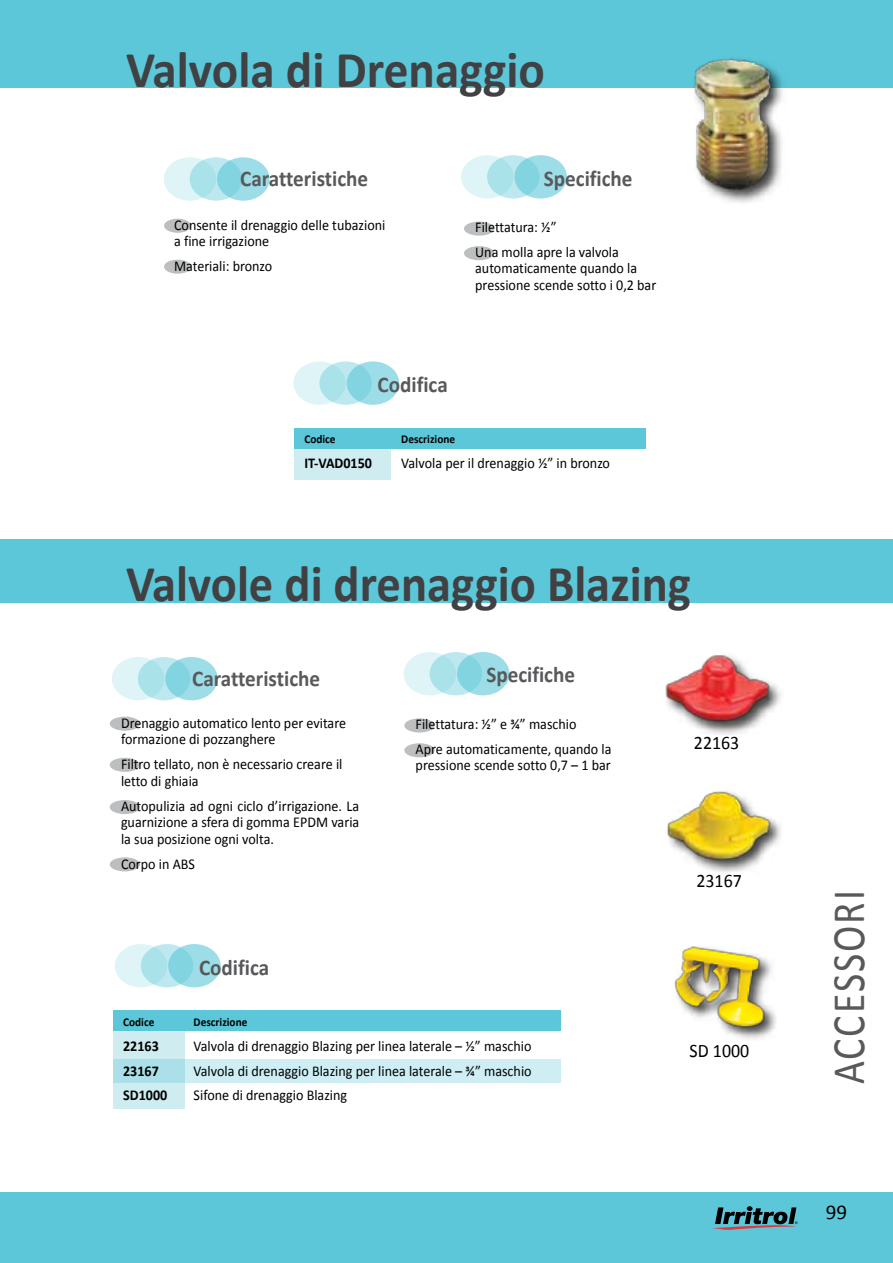
<style>
.page{position:relative;width:893px;height:1263px;background:#fff}
.page>*{position:absolute;margin:0;border:0;box-sizing:border-box;transform-origin:0 0}
.t1{font:700 51.9px "Calibri";color:#414042;scale:.94 1}
.t2{font:700 51.9px "Calibri";color:#414042;scale:.95 1}
.t3{font:46.65px "Calibri";letter-spacing:.05em;color:#58595b;scale:.85 1}
.t4{font:700 22.5px "Calibri";color:#58595b;scale:.94 1}
.t5{font:21px "Calibri";color:#000}
.t6{font:19.05px "Calibri";color:#000;scale:.94 1}
.t7{font:15px/16.5px "Calibri";color:#000;scale:.94 1}
.t8{font:700 15px/24.9px "Calibri";color:#000;scale:.94 1}
.t9{font:700 12px "Calibri";color:#000;scale:.94 1}
</style>
<div class="page">
<div style="left:0;top:1192px;width:893px;height:71px;background:#5bc7d8"></div>
<svg style="left:712px;top:1206px;width:86px;height:24px"></svg>
<div style="left:0;top:0;width:893px;height:88px;background:#5bc7d8"></div>
<div style="left:110px;top:717px;width:30px;height:14px;background:#bcbec0;border-radius:50%"></div>
<div style="left:110px;top:758px;width:30px;height:14px;background:#bcbec0;border-radius:50%"></div>
<div style="left:110px;top:800px;width:30px;height:14px;background:#bcbec0;border-radius:50%"></div>
<div style="left:110px;top:857px;width:30px;height:14px;background:#bcbec0;border-radius:50%"></div>
<div style="left:404px;top:718px;width:31px;height:14px;background:#bcbec0;border-radius:50%"></div>
<div style="left:404px;top:743px;width:31px;height:14px;background:#bcbec0;border-radius:50%"></div>
<div style="left:404px;top:652px;width:52px;height:43px;background:#def4f7;border-radius:50%"></div>
<div style="left:430px;top:652px;width:52px;height:43px;background:linear-gradient(to bottom,#b2e4ec,#b0e4ec);border-radius:50%"></div>
<svg style="left:457px;top:652px;width:52px;height:43px;background:#93d9e4"></svg>
<div style="left:115px;top:944px;width:52px;height:43px;background:#def4f7;border-radius:50%"></div>
<svg style="left:141px;top:944px;width:52px;height:43px"></svg>
<svg style="left:168px;top:944px;width:53px;height:43px;background:#93dae5"></svg>
<div style="left:113px;top:1011px;width:71px;height:98px;background:#cfecf0"></div>
<div style="left:113px;top:1011px;width:448px;height:20px;background:#5bc7d8"></div>
<svg style="left:113px;top:1060px;width:447px;height:23px;background:#c8ebf1"></svg>
<div style="left:0;top:539px;width:893px;height:63px;background:#5bc7d8"></div>
<img style="left:699px;top:684px;width:82px;height:51px">
<img style="left:665px;top:655px;width:108px;height:73px">
<img style="left:705px;top:820px;width:76px;height:53px">
<img style="left:667px;top:791px;width:107px;height:77px">
<img style="left:674px;top:946px;width:100px;height:87px">
<div style="left:464px;top:222px;width:30px;height:14px;background:#bcbec0;border-radius:50%"></div>
<div style="left:464px;top:246px;width:30px;height:14px;background:#bcbec0;border-radius:50%"></div>
<div style="left:461px;top:155px;width:53px;height:44px;background:#def4f7;border-radius:50%"></div>
<svg style="left:487px;top:155px;width:53px;height:44px"></svg>
<svg style="left:514px;top:155px;width:53px;height:44px;background:#94dae5"></svg>
<div style="left:294px;top:428px;width:97px;height:51px;background:#cfecf0"></div>
<div style="left:294px;top:428px;width:352px;height:20px;background:#5bc7d8"></div>
<div style="left:164px;top:219px;width:27px;height:14px;background:#bcbec0;border-radius:50%"></div>
<div style="left:164px;top:260px;width:27px;height:14px;background:#bcbec0;border-radius:50%"></div>
<img style="left:694px;top:58px;width:88px;height:145px">
<div style="left:293px;top:361px;width:53px;height:44px;background:#def4f7;border-radius:50%"></div>
<svg style="left:319px;top:361px;width:53px;height:44px"></svg>
<svg style="left:347px;top:361px;width:52px;height:44px;background:#94dae5"></svg>
<div style="left:164px;top:157px;width:52px;height:44px;background:#def4f7;border-radius:50%"></div>
<div style="left:190px;top:157px;width:52px;height:44px;background:linear-gradient(to bottom,#b1e4ec,#b3e5ec);border-radius:50%"></div>
<svg style="left:217px;top:157px;width:53px;height:44px;background:#95dae5"></svg>
<div style="left:112px;top:657px;width:52px;height:43px;background:#def4f7;border-radius:50%"></div>
<div style="left:138px;top:657px;width:52px;height:43px;background:linear-gradient(to bottom,#b2e4ec,#b0e4ec);border-radius:50%"></div>
<svg style="left:165px;top:657px;width:53px;height:43px;background:#93dae5"></svg>
<h1 class="t2" style="left:126px;top:37px;width:443px">Valvola di Drenaggio</h1>
<h3 class="t4" style="left:240px;top:164px;width:138px">Caratteristiche</h3>
<p class="t7" style="left:174px;top:217px;width:226px">Consente il drenaggio delle tubazioni a fine irrigazione</p>
<p class="t7" style="left:174px;top:258px;width:106px">Materiali: bronzo</p>
<h3 class="t4" style="left:544px;top:164px;width:96px">Specifiche</h3>
<p class="t7" style="left:475px;top:214px;width:154px;line-height:25px">Filettatura: ½”<br>Una molla apre la valvola</p>
<p class="t7" style="left:475px;top:260px;width:194px">automaticamente quando la pressione scende sotto i 0,2 bar</p>
<h3 class="t4" style="left:378px;top:370px;width:76px">Codifica</h3>
<p class="t9" style="left:304px;top:432px;width:35px">Codice</p>
<p class="t8" style="left:304px;top:451px;width:74px">IT-VAD0150</p>
<p class="t9" style="left:401px;top:432px;width:59px">Descrizione</p>
<p class="t7" style="left:401px;top:455px;width:224px">Valvola per il drenaggio ½” in bronzo</p>
<h1 class="t1" style="left:126px;top:550px;width:602px">Valvole di drenaggio Blazing</h1>
<h3 class="t4" style="left:192px;top:664px;width:138px">Caratteristiche</h3>
<p class="t7" style="left:121px;top:715px;width:241px">Drenaggio automatico lento per evitare formazione di pozzanghere</p>
<p class="t7" style="left:121px;top:756px;width:237px">Filtro tellato, non è necessario creare il letto di ghiaia</p>
<p class="t7" style="left:121px;top:798px;width:255px;text-align:justify">Autopulizia ad ogni ciclo d’irrigazione. La guarnizione a sfera di gomma EPDM varia la sua posizione ogni volta.</p>
<p class="t7" style="left:121px;top:856px;width:80px">Corpo in ABS</p>
<h3 class="t4" style="left:199px;top:953px;width:76px">Codifica</h3>
<h3 class="t4" style="left:486px;top:660px;width:96px">Specifiche</h3>
<p class="t7" style="left:416px;top:711px;width:210px;line-height:25px">Filettatura: ½” e ¾” maschio<br>Apre automaticamente, quando la</p>
<p class="t7" style="left:416px;top:757px;width:209px">pressione scende sotto 0,7 – 1 bar</p>
<p class="t9" style="left:123px;top:1014px;width:35px">Codice</p>
<p class="t8" style="left:123px;top:1033px;width:48px">22163<br>23167<br>SD1000</p>
<p class="t9" style="left:194px;top:1014px;width:59px">Descrizione</p>
<p class="t7" style="left:194px;top:1033px;width:361px;line-height:24.9px;text-align:justify">Valvola di drenaggio Blazing per linea laterale – ½” maschio Valvola di drenaggio Blazing per linea laterale – ¾” maschio Sifone di drenaggio Blazing</p>
<p class="t6" style="left:694px;top:731px;width:50px">22163</p>
<p class="t6" style="left:696px;top:869px;width:50px">23167</p>
<p class="t6" style="left:690px;top:1039px;width:65px">SD 1000</p>
<h2 class="t3" style="left:819px;top:1084px;width:230px;rotate:-90deg">ACCESSORI</h2>
<h3 class="t5" style="left:826px;top:1199px;width:23px">99</h3>
</div>
